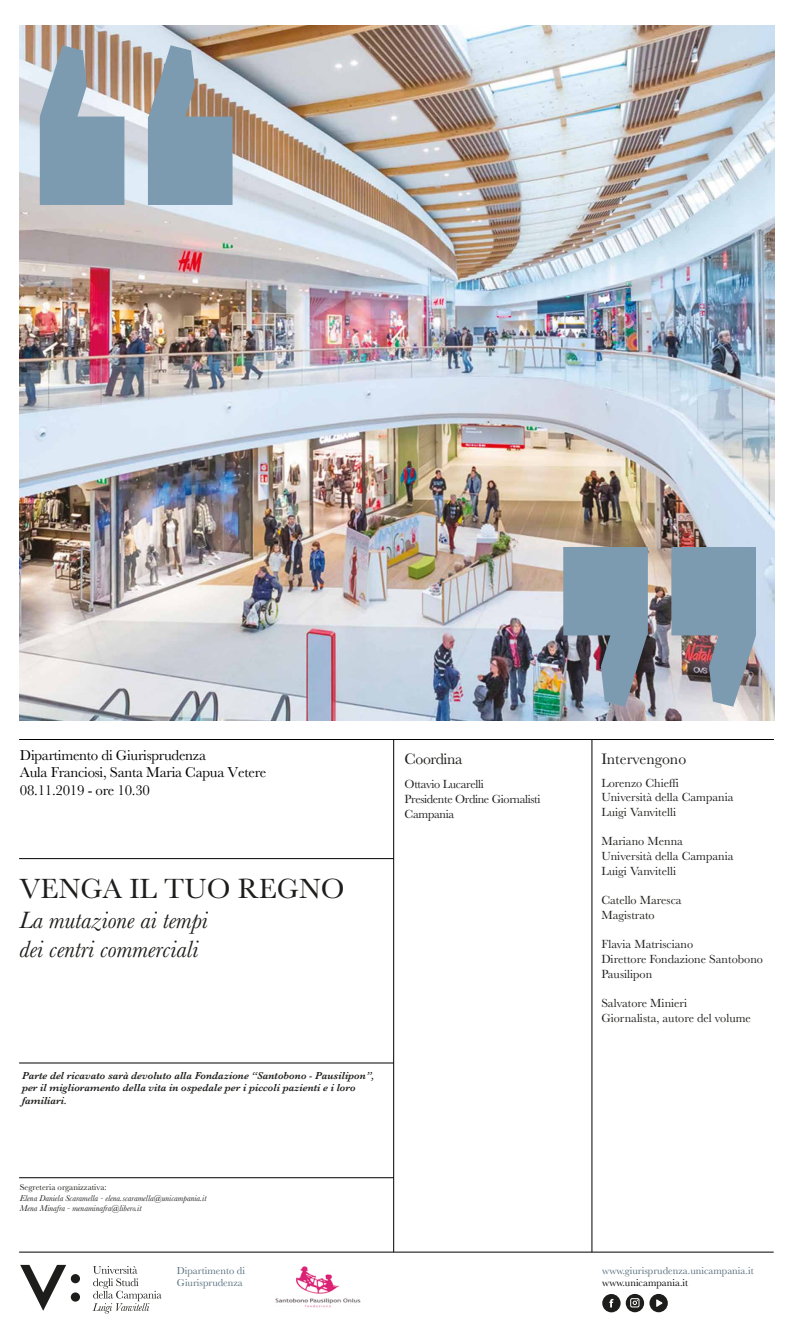
<style>
.page{position:relative;width:794px;height:1327px;background:#fff}
.page>*{position:absolute;margin:0;border:0;box-sizing:border-box;transform-origin:0 0}
.t1{font:28.88px "Baskerville";color:#1d1d1b}
.t2{font:italic 24.5px/29.4px "Baskerville";color:#1d1d1b}
.t3{font:15.75px "Baskerville";color:#1d1d1b}
.t4{font:15.75px "Baskerville";letter-spacing:-.025em;color:#1d1d1b}
.t5{font:14.88px/17.8px "Baskerville";letter-spacing:-.02em;color:#000}
.t6{font:12.25px/14.7px "Baskerville";color:#1d1d1b}
.t7{font:12.25px/14.7px "Baskerville";letter-spacing:-.025em;color:#1d1d1b}
.t8{font:italic 600 10.5px/12.6px "Baskerville";color:#1d1d1b}
.t9{font:10.5px "Baskerville";color:#556d7b}
.t10{font:10.5px/12.6px "Baskerville";color:#576f7d}
.t11{font:10.5px "Baskerville";color:#000}
.t12{font:italic 8.75px/10.5px "Baskerville";color:#1d1d1b}
.t13{font:8.75px "Baskerville";color:#1d1d1b}
</style>
<div class="page">
<img style="left:20px;top:25px;width:754px;height:695px">
<hr style="left:592px;top:739px;width:1px;height:513px;background:#000">
<hr style="left:19px;top:858px;width:374px;height:1px;background:#000">
<hr style="left:393px;top:739px;width:1px;height:513px;background:#000">
<svg style="left:20px;top:1264px;width:46px;height:46px"></svg>
<div style="left:71px;top:1274px;width:9px;height:9px;background:#1d1d1b;border-radius:50%"></div>
<div style="left:71px;top:1292px;width:9px;height:9px;background:#1d1d1b;border-radius:50%"></div>
<svg style="left:92px;top:1266px;width:70px;height:47px"></svg>
<hr style="left:19px;top:1251px;width:754px;height:1px;background:#000">
<hr style="left:19px;top:739px;width:755px;height:1px;background:#000">
<svg style="left:40px;top:45px;width:192px;height:160px;background:#96a5b0"></svg>
<img style="left:563px;top:547px;width:193px;height:159px">
<div style="left:602px;top:1293px;width:18px;height:19px;background:#1d1d1b;border-radius:50%"></div>
<svg style="left:609px;top:1298px;width:4px;height:9px"></svg>
<svg style="left:649px;top:1293px;width:19px;height:19px"></svg>
<svg style="left:655px;top:1298px;width:8px;height:9px"></svg>
<svg style="left:626px;top:1293px;width:18px;height:19px"></svg>
<div style="left:630px;top:1298px;width:9px;height:9px;border:1px solid #fff"></div>
<svg style="left:632px;top:1299px;width:6px;height:5px"></svg>
<hr style="left:19px;top:1062px;width:374px;height:1px;background:#000">
<hr style="left:19px;top:1177px;width:374px;height:1px;background:#000">
<img style="left:275px;top:1266px;width:86px;height:42px">
<p class="t5" style="left:20px;top:746px;width:248px">Dipartimento di Giurisprudenza<br>Aula Franciosi, Santa Maria Capua Vetere<br>08.11.2019 - ore 10.30</p>
<h1 class="t1" style="left:20px;top:870px;width:326px">VENGA IL TUO REGNO</h1>
<h2 class="t2" style="left:20px;top:905px;width:190px">La mutazione ai tempi dei centri commerciali</h2>
<p class="t4" style="left:405px;top:748px;width:59px">Coordina</p>
<p class="t7" style="left:405px;top:777px;width:137px">Ottavio Lucarelli<br>Presidente Ordine Giornalisti<br>Campania</p>
<p class="t8" style="left:22px;top:1069px;width:354px">Parte del ricavato sarà devoluto alla Fondazione “Santobono - Pausilipon”, per il miglioramento della vita in ospedale per i piccoli pazienti e i loro familiari.</p>
<p class="t13" style="left:20px;top:1182px;width:88px">Segreteria organizzativa:</p>
<p class="t12" style="left:20px;top:1192px;width:188px">Elena Daniela Scaramella - elena.scaramella@unicampania.it<br>Mena Minafra - menaminafra@libero.it</p>
<p class="t3" style="left:601px;top:748px;width:86px">Intervengono</p>
<p class="t6" style="left:601px;top:775px;width:134px">Lorenzo Chieffi<br>Università della Campania<br>Luigi Vanvitelli</p>
<p class="t6" style="left:601px;top:834px;width:134px">Mariano Menna<br>Università della Campania<br>Luigi Vanvitelli</p>
<p class="t6" style="left:601px;top:893px;width:82px">Catello Maresca<br>Magistrato</p>
<p class="t6" style="left:601px;top:937px;width:163px">Flavia Matrisciano<br>Direttore Fondazione Santobono<br>Pausilipon</p>
<p class="t6" style="left:601px;top:996px;width:151px">Salvatore Minieri<br>Giornalista, autore del volume</p>
<p class="t10" style="left:177px;top:1264px;width:70px">Dipartimento di<br>Giurisprudenza</p>
<p class="t9" style="left:602px;top:1263px;width:153px">www.giurisprudenza.unicampania.it</p>
<p class="t11" style="left:602px;top:1276px;width:88px">www.unicampania.it</p>
</div>
